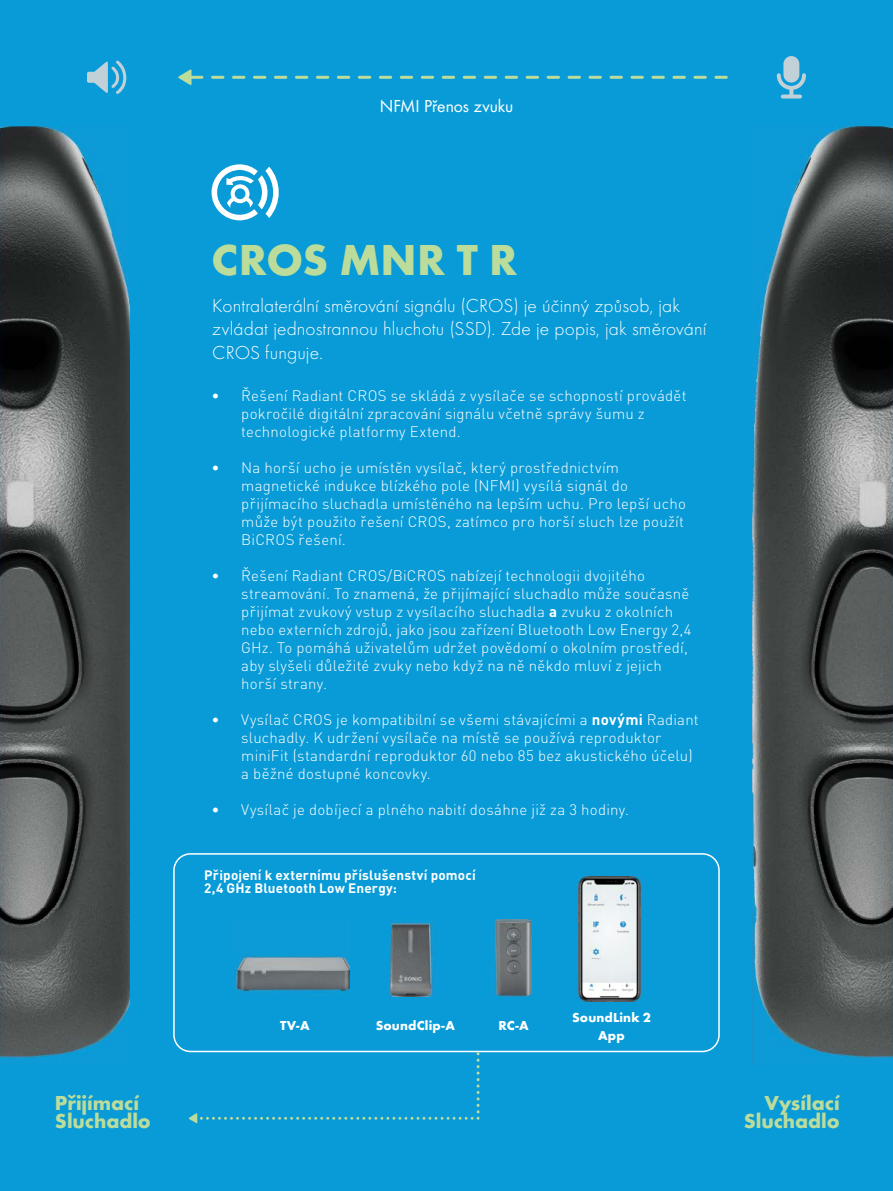
<style>
.page{position:relative;width:893px;height:1191px;background:#089bd7}
.page>*{position:absolute;margin:0;border:0;box-sizing:border-box;transform-origin:0 0}
.t1{font:700 45px "Futura";color:#bbdc9b}
.t2{font:700 21px/18px "Futura";color:#bcdc9b}
.t3{font:300 19.5px/23.4px "Futura";letter-spacing:.005em;color:#fff}
.t4{font:18px "Futura Boo";letter-spacing:-.005em;color:#fff}
.t5{font:300 15px/18px "DIN Pro";letter-spacing:.015em;color:#fff}
.t6{font:700 13.5px/13.5px "DIN Pro";letter-spacing:.015em;color:#fff}
.t7{font:700 13.5px/18px "Futura";letter-spacing:.01em;color:#fff;text-align:center}
.s1{font-weight:700}
</style>
<div class="page">
<img style="left:0;top:126px;width:129px;height:932px">
<img style="left:752px;top:126px;width:141px;height:938px">
<img style="left:578px;top:877px;width:62px;height:124px">
<img style="left:491px;top:920px;width:41px;height:76px">
<img style="left:236px;top:954px;width:114px;height:41px">
<img style="left:390px;top:920px;width:44px;height:76px">
<svg style="left:87px;top:60px;width:39px;height:34px"></svg>
<svg style="left:777px;top:56px;width:29px;height:42px"></svg>
<svg style="left:178px;top:69px;width:548px;height:16px"></svg>
<svg style="left:212px;top:164px;width:67px;height:56px"></svg>
<div style="left:173px;top:853px;width:547px;height:199px;border:2px solid #fff;border-radius:17px"></div>
<svg style="left:189px;top:1053px;width:291px;height:70px"></svg>
<p class="t4" style="left:380px;top:93px;width:135px">NFMI Přenos zvuku</p>
<h1 class="t1" style="left:212px;top:226px;width:307px">CROS MNR T R</h1>
<h3 class="t3" style="left:212px;top:293px;width:495px">Kontralaterální směrování signálu (CROS) je účinný způsob, jak zvládat jednostrannou hluchotu (SSD). Zde je popis, jak směrování<br>CROS funguje.</h3>
<p class="t5" style="left:241px;top:385px;width:447px;text-indent:-30px">• Řešení Radiant CROS se skládá z vysílače se schopností provádět pokročilé digitální zpracování signálu včetně správy šumu z technologické platformy Extend.</p>
<p class="t5" style="left:241px;top:457px;width:446px;text-indent:-30px">• Na horší ucho je umístěn vysílač, který prostřednictvím magnetické indukce blízkého pole (NFMI) vysílá signál do přijímacího sluchadla umístěného na lepším uchu. Pro lepší ucho může být použito řešení CROS, zatímco pro horší sluch lze použít BiCROS řešení.</p>
<p class="t5" style="left:241px;top:565px;width:452px;text-indent:-30px">• Řešení Radiant CROS/BiCROS nabízejí technologii dvojitého streamování. To znamená, že přijímající sluchadlo může současně přijímat zvukový vstup z vysílacího sluchadla <span class="s1">a</span> zvuku z okolních nebo externích zdrojů, jako jsou zařízení Bluetooth Low Energy 2,4<br>GHz. To pomáhá uživatelům udržet povědomí o okolním prostředí, aby slyšeli důležité zvuky nebo když na ně někdo mluví z jejich horší strany.</p>
<p class="t5" style="left:241px;top:709px;width:459px;text-indent:-30px">• Vysílač CROS je kompatibilní se všemi stávajícími a <span class="s1">novými</span> Radiant sluchadly. K udržení vysílače na místě se používá reproduktor miniFit (standardní reproduktor 60 nebo 85 bez akustického účelu) a běžné dostupné koncovky.</p>
<p class="t5" style="left:212px;top:799px;width:419px">• Vysílač je dobíjecí a plného nabití dosáhne již za 3 hodiny.</p>
<p class="t6" style="left:204px;top:866px;width:273px">Připojení k externímu příslušenství pomocí<br>2,4 GHz Bluetooth Low Energy:</p>
<p class="t7" style="left:280px;top:1015px;width:31px">TV-A</p>
<p class="t7" style="left:376px;top:1015px;width:81px">SoundClip-A</p>
<p class="t7" style="left:498px;top:1015px;width:32px">RC-A</p>
<p class="t7" style="left:572px;top:1007px;width:80px">SoundLink 2<br>App</p>
<h2 class="t2" style="left:55px;top:1092px;width:97px">Přijímací<br>Sluchadlo</h2>
<h2 class="t2" style="left:744px;top:1092px;width:97px;text-align:right">Vysílací<br>Sluchadlo</h2>
</div>
